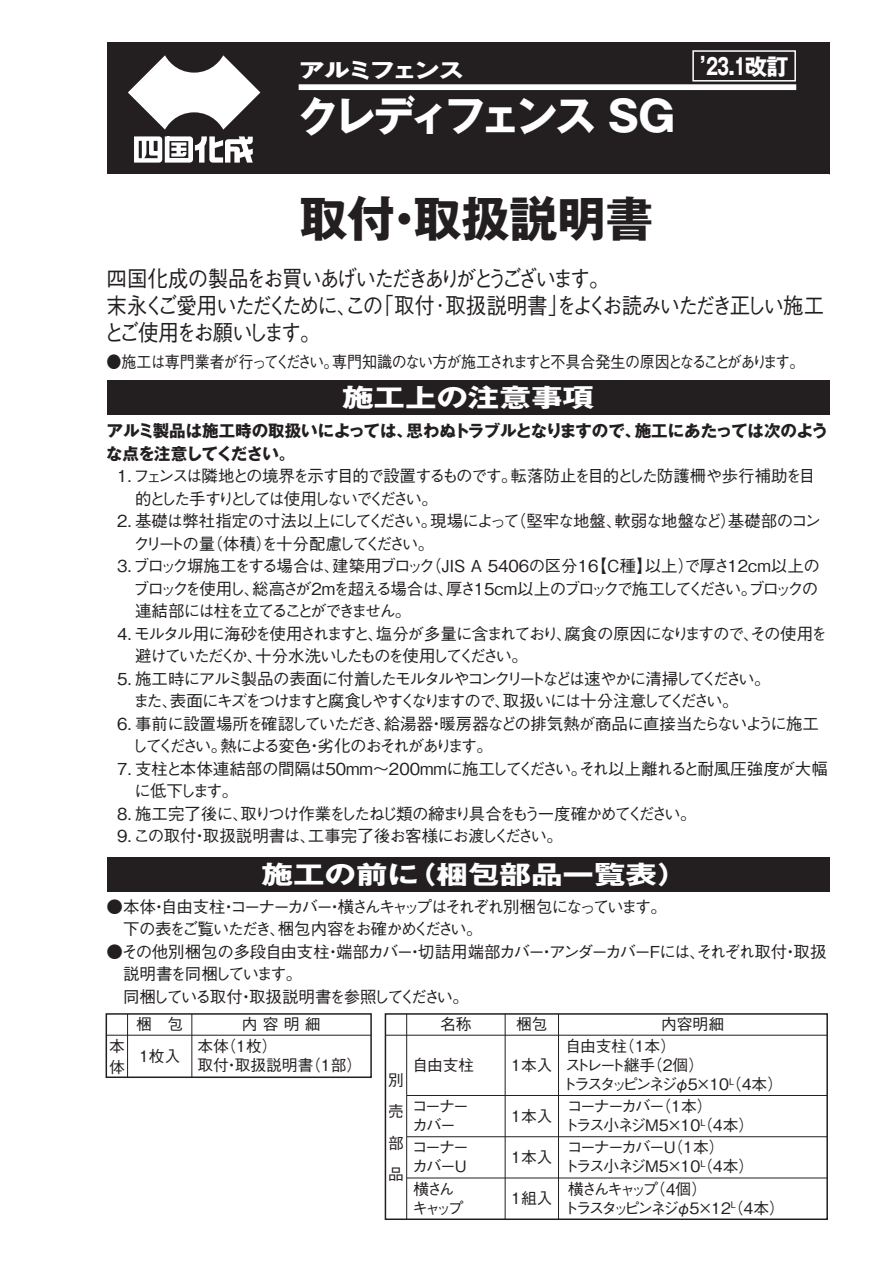
<style>
.page{position:relative;width:893px;height:1263px;background:#fff}
.page>*{position:absolute;margin:0;border:0;box-sizing:border-box;transform-origin:0 0}
.t1{font:700 48px "Gothic MB101 Pro";color:#231f20}
.t2{font:700 42px "Gothic MB101 Pro";letter-spacing:-.13em;color:#fff}
.t3{font:700 25.2px "Gothic MB101 Pro";color:#fff;scale:1.25 1}
.t4{font:500 22.5px/27px "Gothic BBB Pro";letter-spacing:-.125em;color:#231f20;scale:.91 1}
.t5{font:700 22.5px "Gothic MB101 Pro";color:#fff;scale:.8 1}
.t6{font:700 20.4px "Gothic MB101 Pro";letter-spacing:-.11em;color:#fff;scale:1.25 1}
.t7{font:500 16.5px/22.5px "Gothic BBB Pro";letter-spacing:-.115em;color:#231f20}
.t8{font:500 16.5px/22.5px "Gothic BBB Pro";letter-spacing:-.14em;color:#231f20}
.t9{font:500 16.5px/22.5px "Gothic BBB Pro";letter-spacing:-.095em;color:#231f20}
.t10{font:500 16.5px/22.5px "Gothic BBB Pro";letter-spacing:-.085em;color:#231f20}
.t11{font:500 16.5px/22.5px "Gothic BBB Pro";letter-spacing:-.135em;color:#231f20}
.t12{font:700 16.5px/22.5px "Gothic MB101 Pro";letter-spacing:-.02em;color:#231f20}
.t13{font:500 16.5px/22.5px "Gothic BBB Pro";letter-spacing:-.03em;color:#231f20}
.t14{font:500 16.5px "Gothic BBB Pro";letter-spacing:-.095em;color:#231f20;scale:.91 1}
.t15{font:500 16.5px "Gothic BBB Pro";letter-spacing:-.04em;color:#231f20}
.t16{font:500 15.75px/18.9px "Gothic BBB Pro";letter-spacing:-.105em;color:#231f20}
.t17{font:500 15.75px/18.9px "Gothic BBB Pro";letter-spacing:-.155em;color:#231f20}
.t18{font:500 15.75px/18.9px "Gothic BBB Pro";letter-spacing:-.195em;color:#231f20}
.t19{font:500 15.75px "Gothic BBB Pro";color:#231f20}
.t20{font:500 9.15px "Gothic BBB Pro";color:#231f20}
</style>
<div class="page">
<div style="left:106px;top:1013px;width:266px;height:65px;border:2px solid #231f20"></div>
<hr style="left:127px;top:1014px;width:1px;height:63px;background:#231f20">
<hr style="left:191px;top:1014px;width:1px;height:63px;background:#231f20">
<hr style="left:106px;top:1035px;width:265px;height:1px;background:#231f20">
<div style="left:385px;top:1013px;width:443px;height:207px;border:2px solid #231f20"></div>
<hr style="left:406px;top:1014px;width:1px;height:205px;background:#231f20">
<hr style="left:385px;top:1035px;width:442px;height:1px;background:#231f20">
<hr style="left:407px;top:1095px;width:420px;height:1px;background:#231f20">
<hr style="left:407px;top:1177px;width:420px;height:1px;background:#231f20">
<hr style="left:407px;top:1136px;width:420px;height:1px;background:#231f20">
<hr style="left:505px;top:1014px;width:1px;height:205px;background:#231f20">
<hr style="left:558px;top:1014px;width:1px;height:205px;background:#231f20">
<div style="left:107px;top:43px;width:722px;height:131px;background:#231f20"></div>
<svg style="left:128px;top:55px;width:132px;height:75px"></svg>
<svg style="left:134px;top:136px;width:119px;height:27px"></svg>
<svg style="left:299px;top:84px;width:497px;height:6px;fill:#fff"></svg>
<div style="left:107px;top:381px;width:722px;height:34px;background:#231f20"></div>
<div style="left:107px;top:857px;width:722px;height:34px;background:#231f20"></div>
<div style="left:692px;top:50px;width:104px;height:32px;border:2px solid #fff"></div>
<p class="t6" style="left:299px;top:54px;width:134px">アルミフェンス</p>
<h2 class="t2" style="left:297px;top:81px;width:380px">クレディフェンス SG</h2>
<h1 class="t1" style="left:300px;top:179px;width:355px">取付・取扱説明書</h1>
<h3 class="t5" style="left:701px;top:47px;width:111px">’23.1改訂</h3>
<h3 class="t4" style="left:104px;top:262px;width:793px">四国化成の製品をお買いあげいただきありがとうございます。<br>末永くご愛用いただくために、この「取付･取扱説明書」をよくお読みいただき正しい施工とご使用をお願いします。</h3>
<p class="t14" style="left:107px;top:348px;width:768px">●施工は専門業者が行ってください。専門知識のない方が施工されますと不具合発生の原因となることがあります。</p>
<h3 class="t3" style="left:342px;top:376px;width:203px">施工上の注意事項</h3>
<p class="t12" style="left:106px;top:417px;width:723px">アルミ製品は施工時の取扱いによっては、思わぬトラブルとなりますので、施工にあたっては次のような点を注意してください。</p>
<p class="t11" style="left:135px;top:462px;width:682px;text-indent:-18px">1. フェンスは隣地との境界を示す目的で設置するものです。転落防止を目的とした防護柵や歩行補助を目的とした手すりとしては使用しないでください。</p>
<p class="t10" style="left:133px;top:507px;width:689px;text-indent:-16px">2. 基礎は弊社指定の寸法以上にしてください。現場によって（堅牢な地盤、軟弱な地盤など）基礎部のコンクリートの量（体積）を十分配慮してください。</p>
<p class="t7" style="left:133px;top:552px;width:688px;text-align:justify;text-indent:-16px">3. ブロック塀施工をする場合は、建築用ブロック（JIS A 5406の区分16【C種】以上）で厚さ12cm以上のブロックを使用し、総高さが2mを超える場合は、厚さ15cm以上のブロックで施工してください。ブロックの連結部には柱を立てることができません。</p>
<p class="t7" style="left:135px;top:620px;width:694px;text-indent:-18px">4. モルタル用に海砂を使用されますと、塩分が多量に含まれており、腐食の原因になりますので、その使用を避けていただくか、十分水洗いしたものを使用してください。</p>
<p class="t8" style="left:133px;top:665px;width:639px;text-indent:-16px">5. 施工時にアルミ製品の表面に付着したモルタルやコンクリートなどは速やかに清掃してください。また、表面にキズをつけますと腐食しやすくなりますので、取扱いには十分注意してください。</p>
<p class="t9" style="left:132px;top:710px;width:689px;text-indent:-14px">6. 事前に設置場所を確認していただき、給湯器・暖房器などの排気熱が商品に直接当たらないように施工してください。熱による変色・劣化のおそれがあります。</p>
<p class="t13" style="left:134px;top:755px;width:695px;text-indent:-17px">7. 支柱と本体連結部の間隔は50mm～200mmに施工してください。それ以上離れると耐風圧強度が大幅に低下します。</p>
<p class="t7" style="left:117px;top:800px;width:581px">8. 施工完了後に、取りつけ作業をしたねじ類の締まり具合をもう一度確かめてください。</p>
<p class="t15" style="left:117px;top:823px;width:447px">9. この取付・取扱説明書は、工事完了後お客様にお渡しください。</p>
<h3 class="t3" style="left:262px;top:853px;width:343px">施工の前に（梱包部品一覧表）</h3>
<p class="t7" style="left:123px;top:893px;width:545px;text-indent:-16px">●本体・自由支柱・コーナーカバー・横さんキャップはそれぞれ別梱包になっています。下の表をご覧いただき、梱包内容をお確かめください。</p>
<p class="t7" style="left:123px;top:938px;width:705px;text-indent:-16px">●その他別梱包の多段自由支柱・端部カバー・切詰用端部カバー・アンダーカバーFには、それぞれ取付・取扱説明書を同梱しています。<br>同梱している取付・取扱説明書を参照してください。</p>
<p class="t16" style="left:109px;top:1033px;width:17px;line-height:21px">本体</p>
<p class="t16" style="left:136px;top:1012px;width:49px">梱　包</p>
<p class="t16" style="left:197px;top:1011px;width:125px;line-height:22.4px;text-indent:45px">内 容 明 細本体（1枚）</p>
<p class="t19" style="left:197px;top:1052px;width:166px">取付・取扱説明書（1部）</p>
<p class="t16" style="left:139px;top:1044px;width:43px">1枚入</p>
<p class="t16" style="left:388px;top:1062px;width:16px;line-height:31.5px;text-align:justify">別売部品</p>
<p class="t16" style="left:440px;top:1013px;width:33px">名称</p>
<p class="t16" style="left:516px;top:1013px;width:33px">梱包</p>
<p class="t16" style="left:661px;top:1013px;width:64px">内容明細</p>
<p class="t16" style="left:413px;top:1053px;width:63px">自由支柱</p>
<p class="t16" style="left:511px;top:1053px;width:43px">1本入</p>
<p class="t17" style="left:561px;top:1035px;width:223px">自由支柱（1本）<br>ストレート継手（2個）<br>トラスタッピンネジφ5×1 0（4本）</p>
<p class="t20" style="left:729px;top:1074px;width:7px">L</p>
<p class="t16" style="left:412px;top:1095px;width:59px">コーナーカバー</p>
<p class="t16" style="left:511px;top:1104px;width:43px">1本入</p>
<p class="t16" style="left:563px;top:1095px;width:192px">コーナーカバー（1本）<br>トラス小ネジM5×10（4本）</p>
<p class="t20" style="left:700px;top:1115px;width:7px">L</p>
<p class="t16" style="left:412px;top:1136px;width:59px">コーナーカバーU</p>
<p class="t16" style="left:511px;top:1145px;width:43px">1本入</p>
<p class="t16" style="left:563px;top:1136px;width:192px">コーナーカバーU（1本）<br>トラス小ネジM5×10（4本）</p>
<p class="t20" style="left:700px;top:1156px;width:7px">L</p>
<p class="t16" style="left:412px;top:1177px;width:53px">横さんキャップ</p>
<p class="t16" style="left:511px;top:1187px;width:43px">1組入</p>
<p class="t18" style="left:563px;top:1177px;width:223px;text-indent:5px">横さんキャップ（4個）<br>トラスタッピンネジφ5×1 2（4本）</p>
<p class="t20" style="left:731px;top:1197px;width:7px">L</p>
</div>
